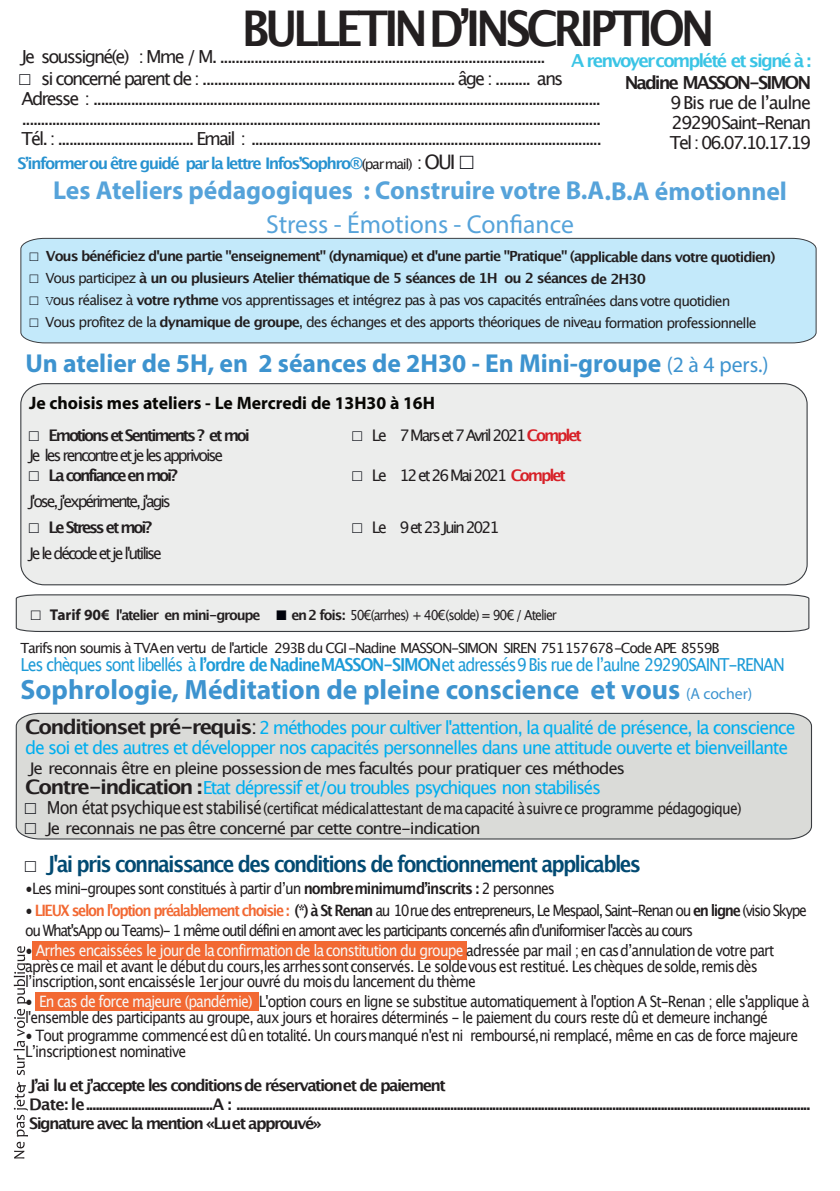
<style>
.page{position:relative;width:840px;height:1191px;background:#fff}
.page>*{position:absolute;margin:0;border:0;box-sizing:border-box;transform-origin:0 0}
.t1{font:700 49.2px "Lucida Grande";letter-spacing:-.1em;color:#231f20;scale:.89 1}
.t2{font:700 28px "Myriad Pro";color:#3d93cf}
.t3{font:700 26px "Myriad Pro";color:#56a3da}
.t4{font:700 26px "Myriad Pro";color:#3d93cf}
.t5{font:26px "Myriad Pro";color:#56a3da}
.t6{font:700 22.4px "Lucida Grande";letter-spacing:-.085em;color:#024a72;scale:.89 1}
.t7{font:18px/20px "Lucida Grande";letter-spacing:-.105em;color:#231f20;text-align:justify}
.t8{font:18px/20px "Lucida Grande";letter-spacing:-.07em;color:#00aeef}
.t9{font:18px "Lucida Grande";letter-spacing:-.08em;color:#1d9bd7;scale:.89 1}
.t10{font:700 18px "Myriad Pro";color:#080704}
.t11{font:700 18px "Lucida Grande";letter-spacing:-.105em;color:#3ac4e5}
.t12{font:700 18px "Lucida Grande";letter-spacing:-.115em;color:#231f20}
.t13{font:700 16px/19.2px "Lucida Grande";letter-spacing:-.1em;color:#231f20}
.t14{font:16px "Lucida Grande";letter-spacing:-.135em;color:#231f20}
.t15{font:16px "Lucida Grande";letter-spacing:-.075em;color:#231f20;scale:1.07 1}
.t16{font:700 16px "Lucida Grande";letter-spacing:-.135em;color:#231f20}
.t17{font:700 16px "Lucida Grande";letter-spacing:-.1em;color:#2792d0}
.t18{font:15.6px/15.6px "Lucida Grande";letter-spacing:-.065em;color:#231f20;scale:.89 1}
.t19{font:15.6px/20px "Lucida Grande";letter-spacing:-.1em;color:#231f20;scale:.89 1}
.t20{font:14px "Lucida Grande";letter-spacing:-.075em;color:#231f20}
.t21{font:700 14px "Lucida Grande";letter-spacing:-.075em;color:#231f20}
.t22{font:14px "Lucida Grande";letter-spacing:-.075em;color:#231f20;scale:.89 1}
.s1{font-family:"Courier New";color:#00020a}
.s2{font-weight:400;font-size:14px;color:#231f20}
.s3{font-weight:400;font-size:18px;color:#231f20}
.s4{font-weight:400;font-size:20px;color:#231f20}
.s5{font-family:"Courier New";font-weight:400;font-size:22px;color:#00020a}
.s6{font-family:"Courier New";font-weight:400;color:#00020a}
.s7{font-weight:400}
.s8{font-weight:700}
.s9{font-weight:400;font-size:22px}
.s10{font-weight:700;color:#d72027}
.s11{font-family:"Courier New";font-size:15.6px;color:#00020a}
.s12{font-family:"Myriad Pro";font-weight:700;font-size:15.6px}
.s13{font-size:28.4px}
.s14{font-weight:400;font-size:16px}
.s15{font-weight:700;font-size:20px;color:#231f20}
.s16{font-size:20px;color:#231f20}
.s17{font-family:"Courier New";font-size:18px;color:#00020a}
.s18{font-size:18px}
.s19{font-family:"Courier New";font-weight:400;font-size:18px;color:#00020a}
.s20{font-weight:700;color:#f26933}
.s21{color:#f7f7f6}
</style>
<div class="page">
<svg style="left:15px;top:594px;width:795px;height:38px;background:#e1e2e1"></svg>
<div style="left:20px;top:383px;width:788px;height:203px;background:#ecedec"></div>
<div style="left:15px;top:712px;width:797px;height:128px;background:#dadbd8"></div>
<div style="left:20px;top:237px;width:797px;height:107px;background:#c3e9fa"></div>
<svg style="left:14px;top:1082px;width:14px;height:76px"></svg>
<svg style="left:14px;top:946px;width:14px;height:129px"></svg>
<div style="left:32px;top:941px;width:434px;height:18px;background:#f26933"></div>
<div style="left:36px;top:992px;width:223px;height:19px;background:#f26933"></div>
<h1 class="t1" style="left:242px;top:7px;width:532px">BULLETINDʼINSCRIPTION</h1>
<p class="t11" style="left:571px;top:53px;width:242px">A renvoyercomplété et signé à :</p>
<p class="t12" style="left:624px;top:75px;width:188px">Nadine MASSON-SIMON</p>
<p class="t7" style="left:669px;top:94px;width:143px">9 Bis rue de lʼaulne 29290Saint-Renan Tel : 06.07.10.17.19</p>
<p class="t7" style="left:22px;top:48px;width:526px">Je soussigné(e) : Mme / M. .....................................................................................</p>
<p class="t7" style="left:20px;top:70px;width:584px;text-align:left"><span class="s1">□</span> si concerné parent de : .................................................................. âge : ......... ans Adresse : ....................................................................................................................................... ...........................................................................................................................................................<br>Tél. : .................................... Email : .............................................................................................</p>
<p class="t17" style="left:18px;top:157px;width:457px">Sʼinformerou être guidé par la lettre InfosʼSophro®<span class="s2">(parmail)</span> <span class="s3">:</span> <span class="s4">OUI</span> <span class="s5">□</span></p>
<h3 class="t3" style="left:53px;top:180px;width:735px">Les Ateliers pédagogiques : Construire votre B.A.B.A émotionnel</h3>
<h3 class="t5" style="left:266px;top:214px;width:309px">Stress - Émotions - Confiance</h3>
<p class="t21" style="left:30px;top:250px;width:747px"><span class="s6">□</span> Vous bénéficiez d'une partie "enseignement" (dynamique) et d'une partie "Pratique" (applicable dans votre quotidien)</p>
<p class="t21" style="left:30px;top:272px;width:617px"><span class="s6">□</span> <span class="s7">Vous participez</span> à un ou plusieurs Atelier thématique de 5 séances de 1H ou 2 séances de 2H30</p>
<p class="t20" style="left:30px;top:294px;width:702px"><span class="s1">□ V</span>ous réalisez à <span class="s8">votre rythme</span> vos apprentissages et intégrez pas à pas vos capacités entraînées dans votre quotidien</p>
<p class="t20" style="left:30px;top:316px;width:728px"><span class="s1">□</span> Vous profitez de la <span class="s8">dynamique de groupe</span>, des échanges et des apports théoriques de niveau formation professionnelle</p>
<h3 class="t4" style="left:25px;top:352px;width:744px">Un atelier de 5H, en 2 séances de 2H30 - En Mini-groupe <span class="s9">(2 à 4 pers.)</span></h3>
<p class="t10" style="left:29px;top:395px;width:407px">Je choisis mes ateliers - Le Mercredi de 13H30 à 16H</p>
<p class="t16" style="left:29px;top:428px;width:222px"><span class="s6">□</span> Emotions et Sentiments ? et moi</p>
<p class="t14" style="left:352px;top:428px;width:231px"><span class="s1">□</span> Le 7 Mars et 7 Avril 2021 <span class="s10">Complet</span></p>
<p class="t14" style="left:29px;top:448px;width:195px">Je les rencontre etje les apprivoise</p>
<p class="t16" style="left:29px;top:468px;width:150px"><span class="s6">□</span> La confiance en moi?</p>
<p class="t14" style="left:352px;top:468px;width:215px"><span class="s1">□</span> Le 12 et 26 Mai 2021 <span class="s10">Complet</span></p>
<p class="t14" style="left:29px;top:494px;width:143px">J'ose, j'expérimente, j'agis</p>
<p class="t16" style="left:29px;top:520px;width:125px"><span class="s6">□</span> Le Stress et moi?</p>
<p class="t14" style="left:352px;top:520px;width:148px"><span class="s1">□</span> Le 9 et 23Juin 2021</p>
<p class="t14" style="left:29px;top:546px;width:134px">Je le décode etje l'utilise</p>
<p class="t22" style="left:31px;top:609px;width:592px"><span class="s11">□</span> <span class="s12">Tarif 90€</span> <span class="s8">l'atelier en mini-groupe</span> <span class="s11">■</span> <span class="s8">en 2 fois:</span> 50€(arrhes) + 40€(solde) = 90€ / Atelier</p>
<p class="t20" style="left:21px;top:642px;width:700px">Tarifsnon soumis à TVAen vertu de l'article 293B du CGI -Nadine MASSON-SIMON SIREN 751157678-Code APE 8559B</p>
<p class="t9" style="left:21px;top:656px;width:860px">Les chèques sont libellés à <span class="s8">lʼordre de NadineMASSON-SIMON</span>et adressés9 Bis rue de lʼaulne 29290SAINT-RENAN</p>
<h2 class="t2" style="left:21px;top:678px;width:733px">Sophrologie, Méditation de pleine conscience <span class="s13">et vous</span> <span class="s14">(A cocher)</span></h2>
<p class="t8" style="left:25px;top:719px;width:771px"><span class="s15">Conditionset pré-requis</span><span class="s16">:</span>2 méthodes pour cultiver l'attention, la qualité de présence, la conscience de soi et des autres et développer nos capacités personnelles dans une attitude ouverte et bienveillante</p>
<p class="t15" style="left:30px;top:761px;width:558px">Je reconnais être en pleine possessionde mesfacultés pour pratiquer ces méthodes</p>
<p class="t8" style="left:25px;top:779px;width:577px"><span class="s15">Contre-indication :</span>Etat dépressif et/ou troubles psychiques non stabilisés</p>
<p class="t18" style="left:25px;top:802px;width:806px"><span class="s17">□</span> <span class="s18">Mon état psychiqueest stabilisé</span>(certificat médicalattestant dema capacité àsuivrece programme pédagogique)</p>
<p class="t15" style="left:25px;top:821px;width:427px"><span class="s17">□</span> Je reconnais ne pas être concerné par cette contre-indication</p>
<h3 class="t6" style="left:25px;top:854px;width:693px"><span class="s19">□</span> J'ai pris connaissance des conditions de fonctionnement applicables</h3>
<p class="t18" style="left:25px;top:882px;width:596px">•Les mini-groupes sont constitués à partir dʼun <span class="s8">nombreminimumdʼinscrits :</span> 2 personnes</p>
<p class="t19" style="left:25px;top:902px;width:879px">• <span class="s20">LIEUX selon l'option préalablement choisie :</span> <span class="s8">(*) à St Renan</span> au 10rue des entrepreneurs, Le Mespaol, Saint-Renan ou <span class="s8">en ligne</span> (visio Skype ou What'sApp ou Teams)- 1 même outil défini en amont avec les participants concernés afin d'uniformiser l'accès au cours</p>
<p class="t18" style="left:25px;top:944px;width:843px">• <span class="s21">Arrhes encaissées le jour de la confirmation de la constitution du groupe</span> adressée par mail ; en casdʼannulation de votre part aprèsce mail et avant le début du cours,les arrhessont conservés. Le soldevous est restitué. Les chèques de solde,remisdès lʼinscription,sont encaissésle 1erjour ouvré du moisdu lancement du thème</p>
<p class="t18" style="left:25px;top:995px;width:882px">• <span class="s21">En cas de force majeure (pandémie)</span> L'option cours en ligne se substitue automatiquement à l'option A St-Renan ; elle s'applique à l'ensemble des participants au groupe, aux jours et horaires déterminés - le paiement du cours reste dû et demeure inchangé</p>
<p class="t18" style="left:25px;top:1028px;width:870px">• Tout programme commencéest dû en totalité. Un coursmanqué n'est ni remboursé,ni remplacé, même en cas de force majeure<br>Lʼinscriptionest nominative</p>
<p class="t13" style="left:29px;top:1076px;width:782px">Jʼai lu et jʼaccepte les conditionsde réservationet de paiement<br>Date: le.......................................A : .................................................................................................................................................................................<br>Signature avec la mention «Luet approuvé»</p>
</div>
